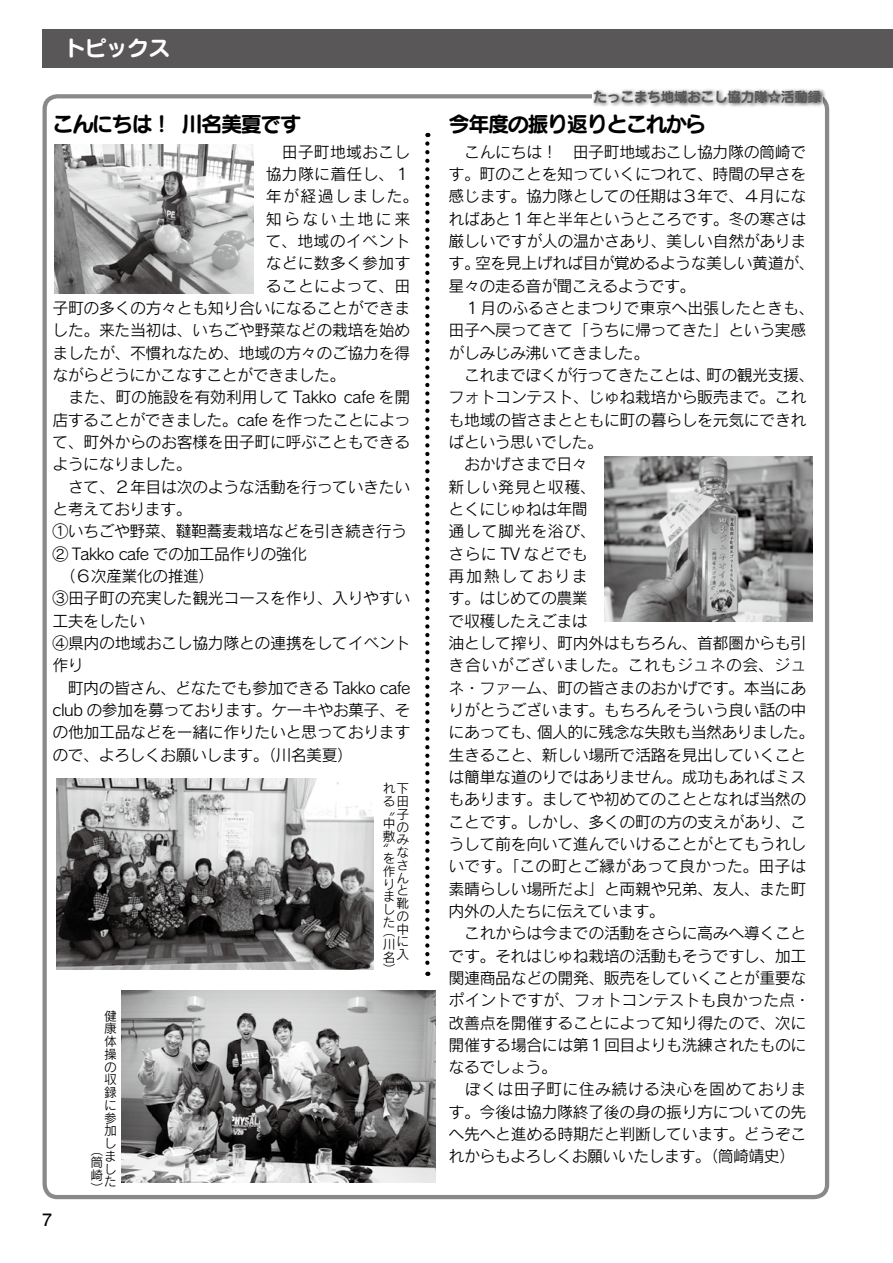
<style>
.page{position:relative;width:893px;height:1263px;background:#fff}
.page>*{position:absolute;margin:0;border:0;box-sizing:border-box;transform-origin:0 0}
.t1{font:21.3px "Seurat Pro B";letter-spacing:-.075em;color:#000}
.t2{font:21.3px "Seurat Pro B";color:#fff}
.t3{font:700 16.95px "Futo Go B101 Pro";color:#000}
.t4{font:15.9px/22.4px "Rodin Pro M";letter-spacing:-.025em;color:#000}
.t5{font:15.9px "Rodin Pro M";letter-spacing:.01em;color:#000}
.t6{font:15.9px "Rodin Pro M";letter-spacing:.015em;color:#000}
.t7{font:15.9px "Rodin Pro M";color:#000}
.t8{font:15.9px "Rodin Pro M";letter-spacing:.025em;color:#000}
.t9{font:15.9px "Rodin Pro M";letter-spacing:.04em;color:#000}
.t10{font:15.9px "Rodin Pro M";letter-spacing:.085em;color:#000}
.t11{font:15.9px "Rodin Pro M";letter-spacing:.15em;color:#000}
.t12{font:15.9px "Rodin Pro M";letter-spacing:.105em;color:#000}
.t13{font:13.8px "Seurat Pro B";letter-spacing:-.03em;color:#595757}
.t14{font:12.75px/12.8px "Rodin Pro M";color:#000}
</style>
<div class="page">
<div style="left:43px;top:30px;width:850px;height:38px;background:#595757"></div>
<div style="left:43px;top:94px;width:786px;height:1105px;border:4px solid #898989;border-radius:13px"></div>
<div style="left:592px;top:87px;width:234px;height:21px;background:#000;opacity:.7"></div>
<img style="left:605px;top:456px;width:207px;height:166px">
<img style="left:54px;top:144px;width:199px;height:149px">
<img style="left:56px;top:778px;width:317px;height:191px">
<img style="left:121px;top:991px;width:315px;height:191px">
<svg style="left:425px;top:143px;width:4px;height:833px"></svg>
<h1 class="t2" style="left:64px;top:33px;width:108px">トピックス</h1>
<h1 class="t1" style="left:53px;top:109px;width:250px">こんにちは！川名美夏です</h1>
<p class="t5" style="left:266px;top:142px;width:146px">　田子町地域おこし</p>
<p class="t6" style="left:266px;top:164px;width:146px">協力隊に着任し、１</p>
<p class="t10" style="left:266px;top:186px;width:154px">年が経過しました。</p>
<p class="t11" style="left:266px;top:208px;width:146px">知らない土地に来</p>
<p class="t6" style="left:266px;top:231px;width:146px">て、地域のイベント</p>
<p class="t5" style="left:266px;top:253px;width:146px">などに数多く参加す</p>
<p class="t6" style="left:266px;top:275px;width:146px">ることによって、田</p>
<p class="t4" style="left:53px;top:296px;width:359px">子町の多くの方々とも知り合いになることができま</p>
<p class="t4" style="left:53px;top:319px;width:359px">した。来た当初は、いちごや野菜などの栽培を始め</p>
<p class="t4" style="left:53px;top:341px;width:359px">ましたが、不慣れなため、地域の方々のご協力を得</p>
<p class="t4" style="left:53px;top:363px;width:295px">ながらどうにかこなすことができました。</p>
<p class="t4" style="left:53px;top:386px;width:359px">　また、町の施設を有効利用して Takko cafe を開</p>
<p class="t4" style="left:53px;top:408px;width:359px">店することができました。cafe を作ったことによっ</p>
<p class="t4" style="left:53px;top:430px;width:359px">て、町外からのお客様を田子町に呼ぶこともできる</p>
<p class="t4" style="left:53px;top:453px;width:141px">ようになりました。</p>
<p class="t4" style="left:53px;top:475px;width:359px">　さて、２年目は次のような活動を行っていきたい</p>
<p class="t4" style="left:53px;top:497px;width:141px">と考えております。</p>
<p class="t4" style="left:53px;top:520px;width:356px">①いちごや野菜、韃靼蕎麦栽培などを引き続き行う</p>
<p class="t4" style="left:53px;top:542px;width:256px">② Takko cafe での加工品作りの強化</p>
<p class="t4" style="left:53px;top:564px;width:163px">　（６次産業化の推進(</p>
<p class="t4" style="left:53px;top:587px;width:359px">③田子町の充実した観光コースを作り、入りやすい</p>
<p class="t4" style="left:53px;top:609px;width:94px">工夫をしたい</p>
<p class="t4" style="left:53px;top:631px;width:359px">④県内の地域おこし協力隊との連携をしてイベント</p>
<p class="t4" style="left:53px;top:654px;width:33px">作り</p>
<p class="t4" style="left:53px;top:676px;width:359px">　町内の皆さん、どなたでも参加できる Takko cafe</p>
<p class="t4" style="left:53px;top:698px;width:359px">club の参加を募っております。ケーキやお菓子、そ</p>
<p class="t4" style="left:53px;top:720px;width:359px">の他加工品などを一緒に作りたいと思っております</p>
<p class="t4" style="left:53px;top:743px;width:302px">ので、よろしくお願いします。（川名美夏(</p>
<p class="t3" style="left:43px;top:1206px;width:11px">7</p>
<p class="t14" style="left:104px;top:1009px;width:14px;text-align:justify">健康体操の収録に参加しました</p>
<p class="t14" style="left:90px;top:1143px;width:14px">（</p>
<p class="t14" style="left:90px;top:1156px;width:14px">筒崎</p>
<p class="t14" style="left:90px;top:1181px;width:14px">(</p>
<p class="t14" style="left:383px;top:782px;width:28px;text-align:right">れ下る田子のみな<br>さんと靴の中<br>に入</p>
<p class="t14" style="left:383px;top:804px;width:14px">“</p>
<p class="t14" style="left:383px;top:816px;width:14px">中敷</p>
<p class="t14" style="left:383px;top:842px;width:7px">”</p>
<p class="t14" style="left:383px;top:851px;width:14px">を作りました</p>
<p class="t14" style="left:383px;top:924px;width:14px">（</p>
<p class="t14" style="left:383px;top:937px;width:13px">川名</p>
<p class="t14" style="left:383px;top:963px;width:14px">(</p>
<p class="t13" style="left:594px;top:87px;width:229px">たっこまち地域おこし協力隊☆活動録</p>
<h1 class="t1" style="left:449px;top:109px;width:259px">今年度の振り返りとこれから</h1>
<p class="t4" style="left:449px;top:140px;width:359px">　こんにちは！　田子町地域おこし協力隊の筒崎で</p>
<p class="t4" style="left:449px;top:162px;width:359px">す。町のことを知っていくにつれて、時間の早さを</p>
<p class="t4" style="left:449px;top:185px;width:359px">感じます。協力隊としての任期は３年で、４月にな</p>
<p class="t4" style="left:449px;top:207px;width:359px">ればあと１年と半年というところです。冬の寒さは</p>
<p class="t4" style="left:449px;top:229px;width:359px">厳しいですが人の温かさあり、美しい自然がありま</p>
<p class="t4" style="left:475px;top:252px;width:341px">空を見上げれば目が覚めるような美しい黄道が、</p>
<p class="t4" style="left:449px;top:252px;width:33px">す。</p>
<p class="t4" style="left:449px;top:274px;width:248px">星々の走る音が聞こえるようです。</p>
<p class="t7" style="left:449px;top:298px;width:367px">　１月のふるさとまつりで東京へ出張したときも、</p>
<p class="t4" style="left:449px;top:319px;width:359px">田子へ戻ってきて「うちに帰ってきた」という実感</p>
<p class="t4" style="left:449px;top:341px;width:202px">がしみじみ沸いてきました。</p>
<p class="t4" style="left:706px;top:363px;width:110px">町の観光支援、</p>
<p class="t4" style="left:449px;top:363px;width:264px">　これまでぼくが行ってきたことは、</p>
<p class="t4" style="left:449px;top:386px;width:359px">フォトコンテスト、じゅね栽培から販売まで。これ</p>
<p class="t4" style="left:449px;top:408px;width:359px">も地域の皆さまとともに町の暮らしを元気にできれ</p>
<p class="t4" style="left:449px;top:430px;width:156px">ばという思いでした。</p>
<p class="t4" style="left:449px;top:453px;width:141px">　おかげさまで日々</p>
<p class="t9" style="left:449px;top:476px;width:149px">新しい発見と収穫、</p>
<p class="t4" style="left:449px;top:497px;width:141px">とくにじゅねは年間</p>
<p class="t9" style="left:449px;top:521px;width:149px">通して脚光を浴び、</p>
<p class="t5" style="left:449px;top:543px;width:141px">さらに TV などでも</p>
<p class="t12" style="left:449px;top:566px;width:141px">再加熱しておりま</p>
<p class="t4" style="left:449px;top:587px;width:141px">す。はじめての農業</p>
<p class="t4" style="left:449px;top:609px;width:141px">で収穫したえごまは</p>
<p class="t4" style="left:449px;top:631px;width:359px">油として搾り、町内外はもちろん、首都圏からも引</p>
<p class="t8" style="left:449px;top:655px;width:359px">き合いがございました。これもジュネの会、ジュ</p>
<p class="t4" style="left:449px;top:676px;width:359px">ネ・ファーム、町の皆さまのおかげです。本当にあ</p>
<p class="t4" style="left:449px;top:698px;width:359px">りがとうございます。もちろんそういう良い話の中</p>
<p class="t4" style="left:537px;top:720px;width:279px">個人的に残念な失敗も当然ありました。</p>
<p class="t4" style="left:449px;top:720px;width:363px">にあっても、<br>生きること、新しい場所で活路を見出していくことは簡単な道のりではありません。成功もあればミスもあります。ましてや初めてのこととなれば当然のことです。しかし、多くの町の方の支えがあり、こうして前を向いて進んでいけることがとてもうれしいです。「この町とご縁があって良かった。田子は素晴らしい場所だよ」と両親や兄弟、友人、また町内外の人たちに伝えています。<br>　これからは今までの活動をさらに高みへ導くことです。それはじゅね栽培の活動もそうですし、加工関連商品などの開発、販売をしていくことが重要なポイントですが、フォトコンテストも良かった点・改善点を開催することによって知り得たので、次に開催する場合には第１回目よりも洗練されたものになるでしょう。<br>　ぼくは田子町に住み続ける決心を固めております。今後は協力隊終了後の身の振り方についての先へ先へと進める時期だと判断しています。どうぞこれからもよろしくお願いいたします。（筒崎靖史(</p>
</div>
